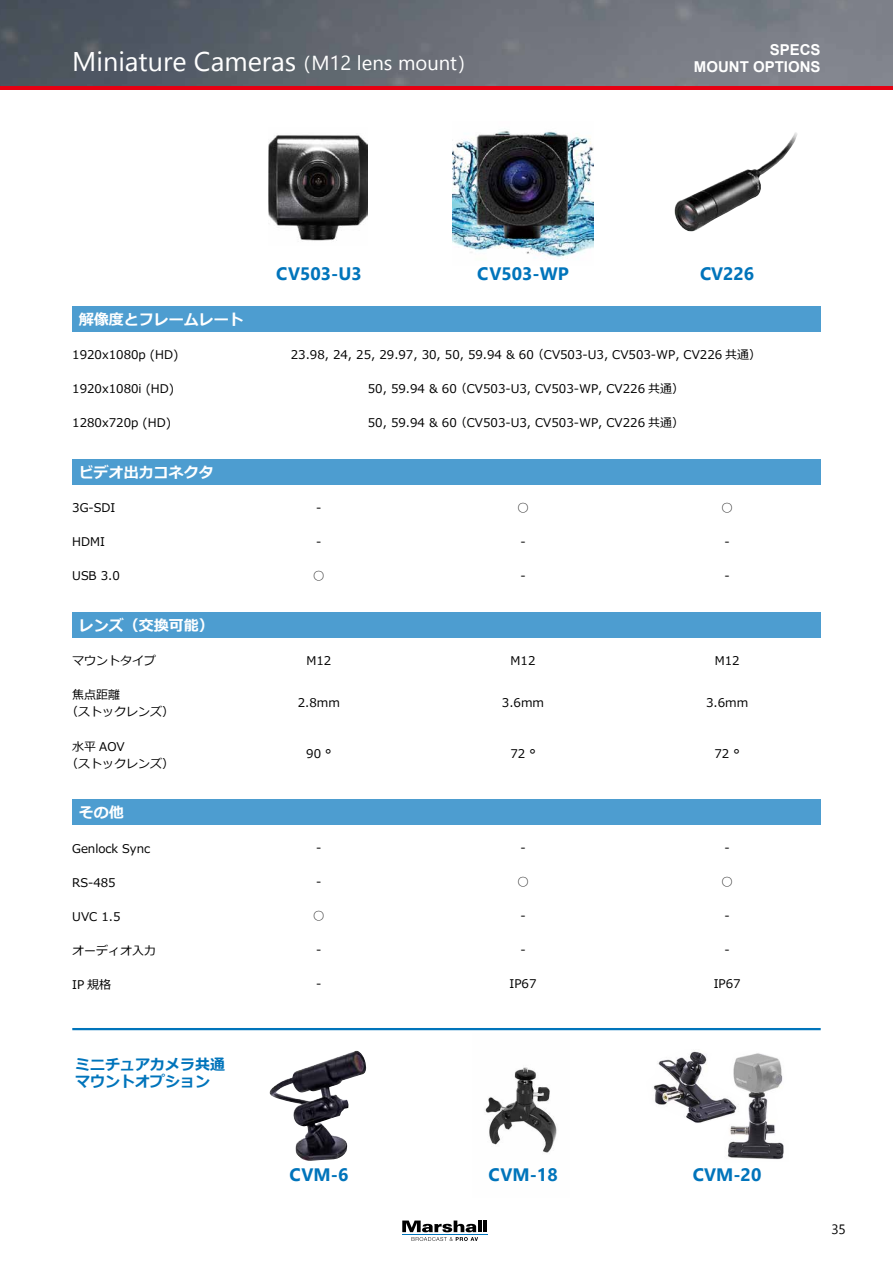
<style>
.page{position:relative;width:893px;height:1263px;background:#fff}
.page>*{position:absolute;margin:0;border:0;box-sizing:border-box;transform-origin:0 0}
.t1{font:27px "Leelawadee UI";color:#fff}
.t2{font:700 18px "Leelawadee UI";color:#0074bb}
.t3{font:700 15px "Meiryo";color:#fff}
.t4{font:700 15px/17px "Meiryo";color:#0074bb}
.t5{font:700 15px "Arial";color:#fff}
.t6{font:13.5px "Leelawadee UI";color:#000}
.t7{font:12px/17px "Meiryo";color:#000}
.s1{font-size:20.25px}
</style>
<div class="page">
<hr style="left:478px;top:1220px;width:4px;height:12px;background:#000">
<svg style="left:484px;top:1220px;width:3px;height:12px"></svg>
<hr style="left:402px;top:1234px;width:85px;height:1px;background:#0074bb">
<svg style="left:402px;top:1220px;width:76px;height:21px"></svg>
<img style="left:674px;top:132px;width:124px;height:100px">
<svg style="left:0;top:85px;width:893px;height:4px;fill:#e60012"></svg>
<img style="left:268px;top:135px;width:100px;height:106px">
<img style="left:453px;top:131px;width:140px;height:127px">
<img style="left:485px;top:1067px;width:72px;height:86px">
<img style="left:653px;top:1051px;width:71px;height:72px">
<img style="left:724px;top:1053px;width:60px;height:107px">
<img style="left:269px;top:1051px;width:97px;height:110px">
<img style="left:0;top:0;width:893px;height:85px">
<div style="left:72px;top:306px;width:749px;height:26px;background:#4d9dd0"></div>
<div style="left:72px;top:459px;width:749px;height:26px;background:#4d9dd0"></div>
<div style="left:72px;top:612px;width:749px;height:26px;background:#4d9dd0"></div>
<div style="left:72px;top:799px;width:749px;height:26px;background:#4d9dd0"></div>
<hr style="left:72px;top:1028px;width:749px;height:2px;background:#0074bb">
<h1 class="t1" style="left:72px;top:42px;width:394px">Miniature Cameras <span class="s1">(M12 lens mount)</span></h1>
<p class="t5" style="left:770px;top:39px;width:52px">SPECS</p>
<p class="t5" style="left:694px;top:56px;width:128px">MOUNT OPTIONS</p>
<p class="t3" style="left:79px;top:309px;width:167px">解像度とフレームレート</p>
<p class="t7" style="left:72px;top:347px;width:108px">1920x1080p (HD)</p>
<p class="t7" style="left:72px;top:381px;width:103px">1920x1080i (HD)</p>
<p class="t7" style="left:72px;top:415px;width:100px">1280x720p (HD)</p>
<p class="t3" style="left:79px;top:462px;width:137px">ビデオ出力コネクタ</p>
<p class="t7" style="left:72px;top:500px;width:44px">3G-SDI</p>
<p class="t7" style="left:72px;top:534px;width:34px">HDMI</p>
<p class="t7" style="left:72px;top:568px;width:49px">USB 3.0</p>
<p class="t3" style="left:79px;top:615px;width:137px">レンズ（交換可能）</p>
<p class="t7" style="left:72px;top:653px;width:86px">マウントタイプ</p>
<p class="t7" style="left:66px;top:687px;width:110px;text-indent:6px">焦点距離<br>（ストックレンズ）</p>
<p class="t7" style="left:66px;top:738px;width:110px;text-indent:6px">水平 AOV<br>（ストックレンズ）</p>
<p class="t3" style="left:79px;top:802px;width:47px">その他</p>
<p class="t7" style="left:72px;top:840px;width:79px">Genlock Sync</p>
<p class="t7" style="left:72px;top:874px;width:45px">RS-485</p>
<p class="t7" style="left:72px;top:908px;width:50px">UVC 1.5</p>
<p class="t7" style="left:72px;top:942px;width:86px">オーディオ入力</p>
<p class="t7" style="left:72px;top:976px;width:40px">IP 規格</p>
<p class="t4" style="left:75px;top:1056px;width:151px">ミニチュアカメラ共通マウントオプション</p>
<h2 class="t2" style="left:276px;top:261px;width:87px">CV503-U3</h2>
<h2 class="t2" style="left:477px;top:261px;width:93px">CV503-WP</h2>
<h2 class="t2" style="left:700px;top:261px;width:56px">CV226</h2>
<p class="t7" style="left:291px;top:347px;width:472px">23.98, 24, 25, 29.97, 30, 50, 59.94 &amp; 60 （CV503-U3, CV503-WP, CV226 共通）</p>
<p class="t7" style="left:368px;top:381px;width:318px">50, 59.94 &amp; 60 （CV503-U3, CV503-WP, CV226 共通）</p>
<p class="t7" style="left:368px;top:415px;width:318px">50, 59.94 &amp; 60 （CV503-U3, CV503-WP, CV226 共通）</p>
<p class="t7" style="left:316px;top:500px;width:7px">-</p>
<p class="t7" style="left:316px;top:534px;width:7px">-</p>
<p class="t7" style="left:313px;top:568px;width:13px">○</p>
<p class="t7" style="left:306px;top:653px;width:26px">M12</p>
<p class="t7" style="left:298px;top:695px;width:44px">2.8mm</p>
<p class="t7" style="left:306px;top:746px;width:27px">90 °</p>
<p class="t7" style="left:316px;top:839px;width:7px">-</p>
<p class="t7" style="left:316px;top:873px;width:7px">-</p>
<p class="t7" style="left:313px;top:907px;width:13px">○</p>
<p class="t7" style="left:316px;top:941px;width:7px">-</p>
<p class="t7" style="left:316px;top:975px;width:7px">-</p>
<p class="t7" style="left:517px;top:500px;width:13px">○</p>
<p class="t7" style="left:520px;top:534px;width:7px">-</p>
<p class="t7" style="left:520px;top:568px;width:7px">-</p>
<p class="t7" style="left:511px;top:653px;width:26px">M12</p>
<p class="t7" style="left:502px;top:695px;width:44px">3.6mm</p>
<p class="t7" style="left:510px;top:746px;width:27px">72 °</p>
<p class="t7" style="left:520px;top:839px;width:7px">-</p>
<p class="t7" style="left:517px;top:873px;width:13px">○</p>
<p class="t7" style="left:520px;top:907px;width:7px">-</p>
<p class="t7" style="left:520px;top:941px;width:7px">-</p>
<p class="t7" style="left:510px;top:975px;width:28px">IP67</p>
<p class="t7" style="left:721px;top:500px;width:13px">○</p>
<p class="t7" style="left:724px;top:534px;width:7px">-</p>
<p class="t7" style="left:724px;top:568px;width:7px">-</p>
<p class="t7" style="left:715px;top:653px;width:26px">M12</p>
<p class="t7" style="left:706px;top:695px;width:44px">3.6mm</p>
<p class="t7" style="left:714px;top:746px;width:27px">72 °</p>
<p class="t7" style="left:724px;top:839px;width:7px">-</p>
<p class="t7" style="left:721px;top:873px;width:13px">○</p>
<p class="t7" style="left:724px;top:907px;width:7px">-</p>
<p class="t7" style="left:724px;top:941px;width:7px">-</p>
<p class="t7" style="left:714px;top:975px;width:28px">IP67</p>
<h2 class="t2" style="left:289px;top:1162px;width:60px">CVM-6</h2>
<h2 class="t2" style="left:488px;top:1162px;width:71px">CVM-18</h2>
<h2 class="t2" style="left:693px;top:1162px;width:70px">CVM-20</h2>
<p class="t6" style="left:831px;top:1220px;width:16px">35</p>
</div>
